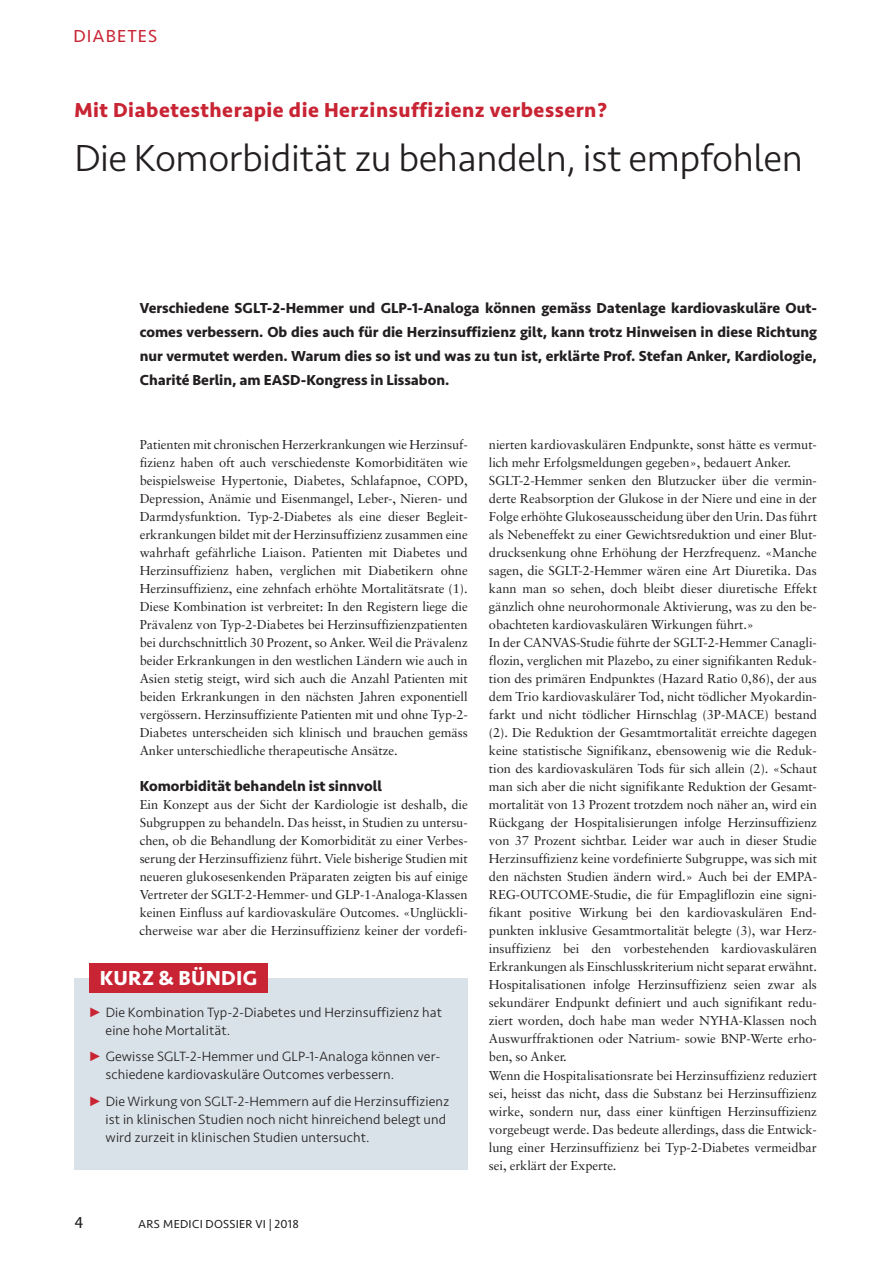
<style>
.page{position:relative;width:893px;height:1263px;background:#fff}
.page>*{position:absolute;margin:0;border:0;box-sizing:border-box;transform-origin:0 0}
.t1{font:300 39px "Seravek";letter-spacing:-.01em;color:#231f20}
.t2{font:700 21px "Seravek";letter-spacing:.025em;color:#c82434}
.t3{font:700 21px "Seravek";letter-spacing:.01em;color:#fff}
.t4{font:18px "Seravek";letter-spacing:.06em;color:#c82434}
.t5{font:16.5px "Seravek";color:#231f20}
.t6{font:700 15px/24px "Seravek";color:#231f20;text-align:justify}
.t7{font:300 13.95px/18px "Seravek";letter-spacing:.005em;color:#231f20}
.t8{font:12.9px/18px "Sabon";letter-spacing:-.005em;color:#231f20;text-align:justify}
.t9{font:12px "Seravek";letter-spacing:.025em;color:#231f20}
</style>
<div class="page">
<div style="left:74px;top:978px;width:394px;height:191px;background:#d9e2e8"></div>
<div style="left:89px;top:963px;width:179px;height:30px;background:#c82434"></div>
<h3 class="t4" style="left:73px;top:22px;width:85px">DIABETES</h3>
<h2 class="t2" style="left:74px;top:93px;width:534px">Mit Diabetestherapie die Herzinsuffizienz verbessern?</h2>
<h1 class="t1" style="left:74px;top:135px;width:730px">Die Komorbidität zu behandeln, ist empfohlen</h1>
<p class="t6" style="left:140px;top:296px;width:679px">Verschiedene SGLT-2-Hemmer und GLP-1-Analoga können gemäss Datenlage kardiovaskuläre Out&shy;comes verbessern. Ob dies auch für die Herzinsuffizienz gilt, kann trotz Hinweisen in diese Richtung nur vermutet werden. Warum dies so ist und was zu tun ist, erklärte Prof. Stefan Anker, Kardiologie, Charité Berlin, am EASD-Kongress in Lissabon.</p>
<p class="t8" style="left:140px;top:437px;width:330px">Patienten mit chronischen Herzerkrankungen wie Herzinsuf&shy;fizienz haben oft auch verschiedenste Komorbiditäten wie beispielsweise Hypertonie, Diabetes, Schlafapnoe, COPD, Depression, Anämie und Eisenmangel, Leber-, Nieren- und Darmdysfunktion. Typ-2-Diabetes als eine dieser Begleit&shy;erkrankungen bildet mit der Herzinsuffizienz zusammen eine wahrhaft gefährliche Liaison. Patienten mit Diabetes und Herzinsuffizienz haben, verglichen mit Diabetikern ohne Herzinsuffizienz, eine zehnfach erhöhte Mortalitätsrate (1).<br>Diese Kombination ist verbreitet: In den Registern liege die Prävalenz von Typ-2-Diabetes bei Herzinsuffizienzpatienten bei durchschnittlich 30 Prozent, so Anker. Weil die Prävalenz beider Erkrankungen in den westlichen Ländern wie auch in Asien stetig steigt, wird sich auch die Anzahl Patienten mit beiden Erkrankungen in den nächsten Jahren exponentiell vergössern. Herzinsuffiziente Patienten mit und ohne Typ-2- Diabetes unterscheiden sich klinisch und brauchen gemäss Anker unterschiedliche therapeutische Ansätze.</p>
<p class="t6" style="left:140px;top:774px;width:244px">Komorbidität behandeln ist sinnvoll</p>
<p class="t8" style="left:140px;top:797px;width:330px">Ein Konzept aus der Sicht der Kardiologie ist deshalb, die Subgruppen zu behandeln. Das heisst, in Studien zu untersu&shy;chen, ob die Behandlung der Komorbidität zu einer Verbes&shy;serung der Herzinsuffizienz führt. Viele bisherige Studien mit neueren glukosesenkenden Präparaten zeigten bis auf einige Vertreter der SGLT-2-Hemmer- und GLP-1-Analoga-Klassen keinen Einfluss auf kardiovaskuläre Outcomes. «Unglückli&shy;cherweise war aber die Herzinsuffizienz keiner der vordefi-</p>
<h2 class="t3" style="left:100px;top:961px;width:159px">KURZ &amp; BÜNDIG</h2>
<p class="t7" style="left:106px;top:1003px;width:338px">Die Kombination Typ-2-Diabetes und Herzinsuffizienz hat eine hohe Mortalität.</p>
<p class="t7" style="left:106px;top:1048px;width:336px">Gewisse SGLT-2-Hemmer und GLP-1-Analoga können ver&shy;schiedene kardiovaskuläre Outcomes verbessern.</p>
<p class="t7" style="left:106px;top:1092px;width:345px">Die Wirkung von SGLT-2-Hemmern auf die Herzinsuffizienz ist in klinischen Studien noch nicht hinreichend belegt und wird zurzeit in klinischen Studien untersucht.</p>
<p class="t5" style="left:74px;top:1209px;width:10px">4</p>
<p class="t9" style="left:138px;top:1214px;width:162px">ARS MEDICI DOSSIER VI | 2018</p>
<p class="t8" style="left:489px;top:437px;width:330px;text-align:left">nierten kardiovaskulären Endpunkte, sonst hätte es vermut&shy;lich mehr Erfolgsmeldungen gegeben», bedauert Anker.<br>SGLT-2-Hemmer senken den Blutzucker über die vermin&shy;derte Reabsorption der Glukose in der Niere und eine in der Folge erhöhte Glukoseausscheidung über den Urin. Das führt als Nebeneffekt zu einer Gewichtsreduktion und einer Blut&shy;drucksenkung ohne Erhöhung der Herzfrequenz. «Manche sagen, die SGLT-2-Hemmer wären eine Art Diuretika. Das kann man so sehen, doch bleibt dieser diuretische Effekt gänzlich ohne neurohormonale Aktivierung, was zu den be&shy;obachteten kardiovaskulären Wirkungen führt.»<br>In der CANVAS-Studie führte der SGLT-2-Hemmer Canagli&shy;flozin, verglichen mit Plazebo, zu einer signifikanten Reduk&shy;tion des primären Endpunktes (Hazard Ratio 0,86), der aus dem Trio kardiovaskulärer Tod, nicht tödlicher Myokardin&shy;farkt und nicht tödlicher Hirnschlag (3P-MACE) bestand (2). Die Reduktion der Gesamtmortalität erreichte dagegen keine statistische Signifikanz, ebensowenig wie die Reduk&shy;tion des kardiovaskulären Tods für sich allein (2). «Schaut man sich aber die nicht signifikante Reduktion der Gesamt&shy;mortalität von 13 Prozent trotzdem noch näher an, wird ein Rückgang der Hospitalisierungen infolge Herzinsuffizienz von 37 Prozent sichtbar. Leider war auch in dieser Studie Herzinsuffizienz keine vordefinierte Subgruppe, was sich mit den nächsten Studien ändern wird.» Auch bei der EMPA-REG-OUTCOME-Studie, die für Empagliflozin eine signi&shy;fikant positive Wirkung bei den kardiovaskulären End&shy;punkten inklusive Gesamtmortalität belegte (3), war Herz&shy;insuffizienz bei den vorbestehenden kardiovaskulären Erkrankungen als Einschlusskriterium nicht separat erwähnt.<br>Hospitalisationen infolge Herzinsuffizienz seien zwar als sekundärer Endpunkt definiert und auch signifikant redu&shy;ziert worden, doch habe man weder NYHA-Klassen noch Auswurffraktionen oder Natrium- sowie BNP-Werte erho&shy;ben, so Anker.<br>Wenn die Hospitalisationsrate bei Herzinsuffizienz reduziert sei, heisst das nicht, dass die Substanz bei Herzinsuffizienz wirke, sondern nur, dass einer künftigen Herzinsuffizienz vorgebeugt werde. Das bedeute allerdings, dass die Entwick&shy;lung einer Herzinsuffizienz bei Typ-2-Diabetes vermeidbar sei, erklärt der Experte.</p>
</div>
